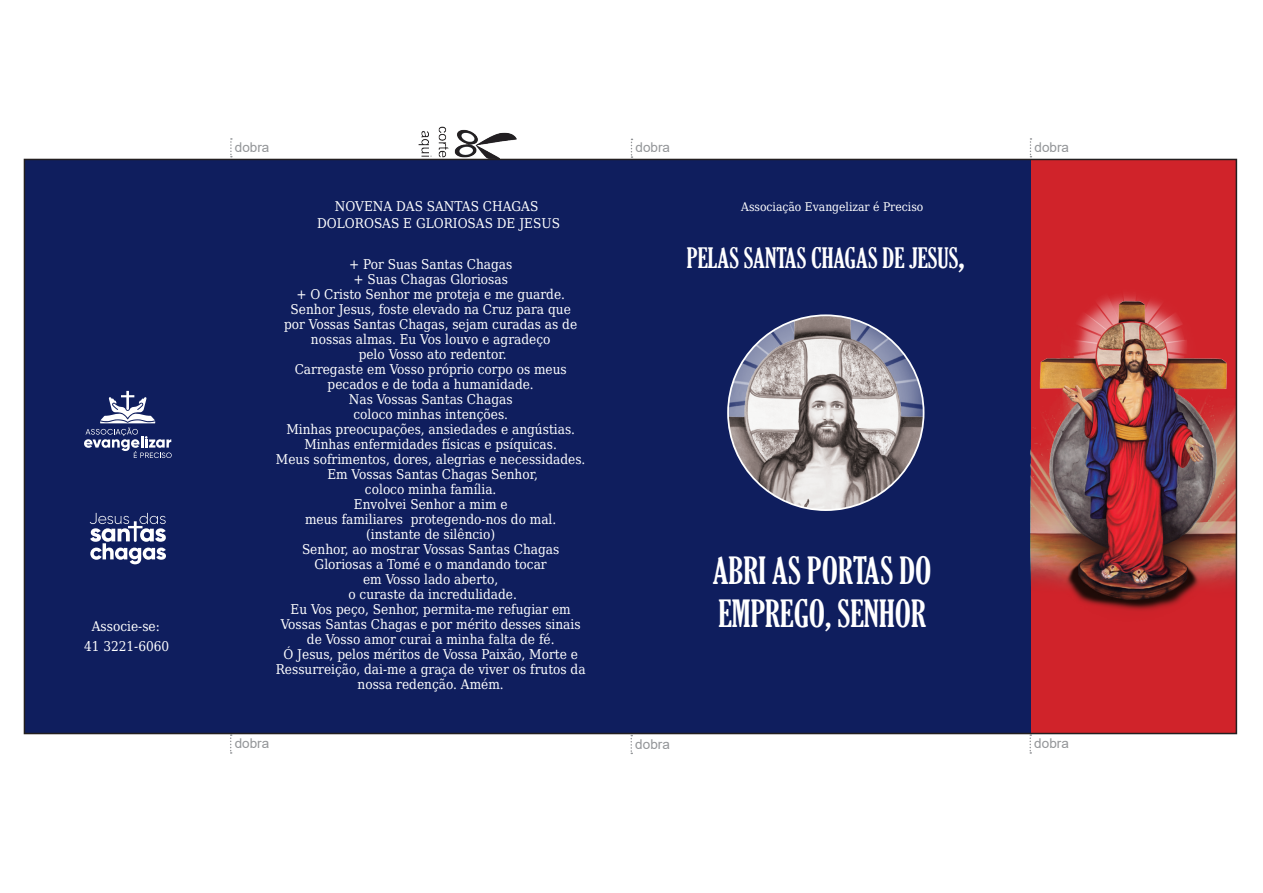
<style>
.page{position:relative;width:1263px;height:893px;background:#fff}
.page>*{position:absolute;margin:0;border:0;box-sizing:border-box;transform-origin:0 0}
.t1{font:extra-condensed 36px/43.2px "Gloucester";color:#fff}
.t2{font:extra-condensed 27px "Gloucester";color:#fff}
.t3{font:13.5px/15px "DejaVu Serif Condensed";color:#fff;text-align:center}
.t4{font:13.5px "Arial";color:#939598}
.t5{font:12px "DejaVu Serif Condensed";color:#fff}
.s1{font-size:36px}
</style>
<div class="page">
<div style="left:24px;top:159px;width:1212px;height:574px;background:#0f1e5e"></div>
<img style="left:728px;top:315px;width:195px;height:195px;border-radius:98px">
<div style="left:1030px;top:159px;width:206px;height:574px;background:#d0232a"></div>
<img style="left:1030px;top:250px;width:204px;height:377px">
<svg style="left:230px;top:138px;width:2px;height:19px"></svg>
<svg style="left:230px;top:734px;width:2px;height:20px"></svg>
<svg style="left:631px;top:139px;width:1px;height:19px"></svg>
<svg style="left:630px;top:735px;width:2px;height:19px"></svg>
<svg style="left:1030px;top:138px;width:1px;height:19px"></svg>
<svg style="left:1029px;top:734px;width:2px;height:20px"></svg>
<img style="left:419px;top:126px;width:97px;height:33px">
<svg style="left:90px;top:513px;width:76px;height:51px"></svg>
<svg style="left:84px;top:391px;width:88px;height:67px"></svg>
<p class="t3" style="left:84px;top:617px;width:87px;line-height:19.4px">Associe-se:<br>41 3221-6060</p>
<p class="t4" style="left:235px;top:138px;width:36px">dobra</p>
<p class="t4" style="left:635px;top:138px;width:36px">dobra</p>
<p class="t3" style="left:317px;top:198px;width:244px;line-height:16.5px">NOVENA DAS SANTAS CHAGAS<br>DOLOROSAS E GLORIOSAS DE JESUS</p>
<p class="t5" style="left:741px;top:198px;width:184px">Associação Evangelizar é Preciso</p>
<p class="t3" style="left:276px;top:256px;width:311px">+ Por Suas Santas Chagas<br>+ Suas Chagas Gloriosas<br>+ O Cristo Senhor me proteja e me guarde.<br>Senhor Jesus, foste elevado na Cruz para que<br>por Vossas Santas Chagas, sejam curadas as de nossas almas. Eu Vos louvo e agradeço<br>pelo Vosso ato redentor.<br>Carregaste em Vosso próprio corpo os meus pecados e de toda a humanidade.<br>Nas Vossas Santas Chagas<br>coloco minhas intenções.<br>Minhas preocupações, ansiedades e angústias.<br>Minhas enfermidades físicas e psíquicas.<br>Meus sofrimentos, dores, alegrias e necessidades.<br>Em Vossas Santas Chagas Senhor,<br>coloco minha família.<br>Envolvei Senhor a mim e<br>meus familiares protegendo-nos do mal.<br>(instante de silêncio)<br>Senhor, ao mostrar Vossas Santas Chagas Gloriosas a Tomé e o mandando tocar<br>em Vosso lado aberto,<br>o curaste da incredulidade.<br>Eu Vos peço, Senhor, permita-me refugiar em Vossas Santas Chagas e por mérito desses sinais de Vosso amor curai a minha falta de fé.<br>Ó Jesus, pelos méritos de Vossa Paixão, Morte e Ressurreição, dai-me a graça de viver os frutos da nossa redenção. Amém.</p>
<h2 class="t2" style="left:687px;top:243px;width:279px">PELAS SANTAS CHAGAS DE JESUS<span class="s1">,</span></h2>
<h1 class="t1" style="left:713px;top:549px;width:220px">ABRI AS PORTAS DO<br>EMPREGO, SENHOR</h1>
<p class="t4" style="left:235px;top:734px;width:36px">dobra</p>
<p class="t4" style="left:635px;top:735px;width:36px">dobra</p>
<p class="t4" style="left:1034px;top:138px;width:36px">dobra</p>
<p class="t4" style="left:1034px;top:734px;width:36px">dobra</p>
</div>
